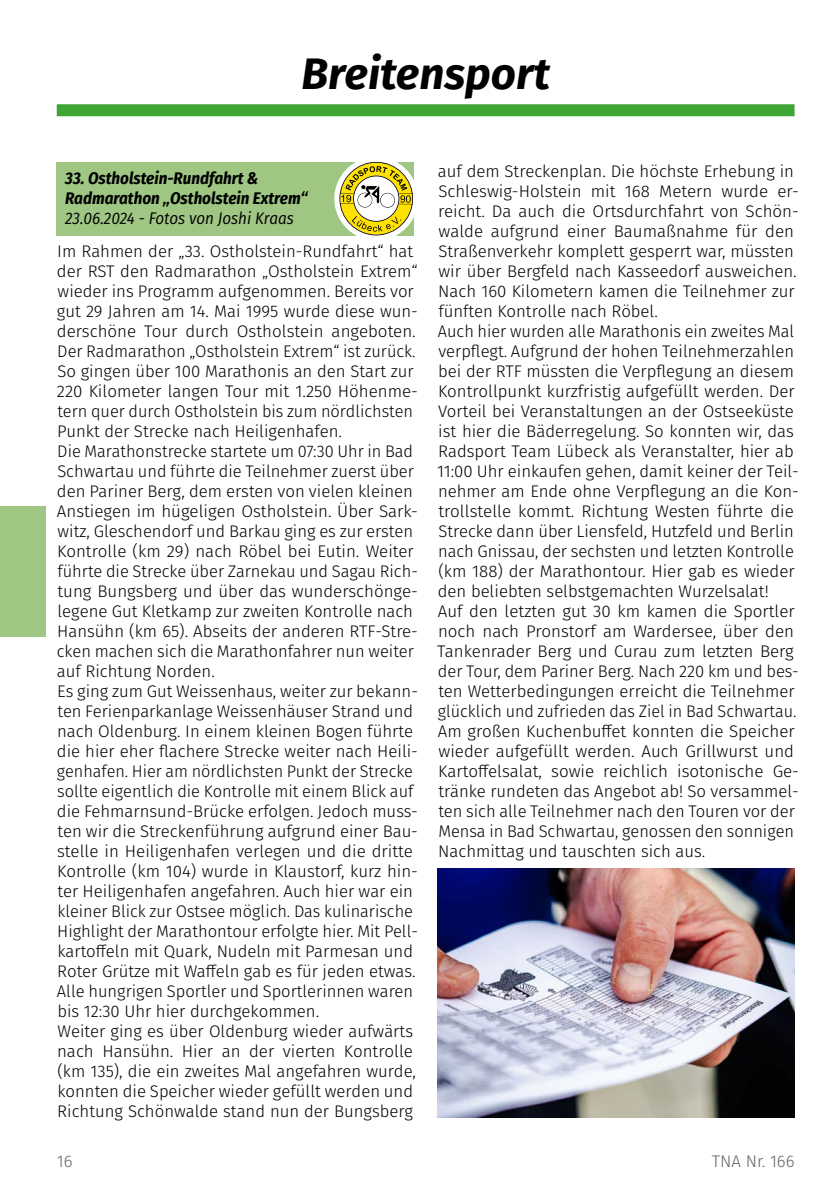
<style>
.page{position:relative;width:840px;height:1191px;background:#fff}
.page>*{position:absolute;margin:0;border:0;box-sizing:border-box;transform-origin:0 0}
.t1{font:italic 700 44px "Fira Sans";color:#000}
.t2{font:300 16.8px/20px "Fira Sans";color:#000}
.t3{font:italic 700 16.8px/20px "Fira Sans Condensed";color:#000}
.t4{font:italic 16.8px "Fira Sans Condensed";color:#000}
.t5{font:300 16.8px "Fira Sans";color:#646363}
</style>
<div class="page">
<img style="left:437px;top:869px;width:357px;height:248px">
<div style="left:0;top:506px;width:46px;height:130px;background:#9fc783"></div>
<div style="left:57px;top:104px;width:737px;height:12px;background:#3fa535"></div>
<div style="left:57px;top:162px;width:357px;height:73px;background:#9fc783"></div>
<svg style="left:339px;top:162px;width:74px;height:73px;background:#d0c870"></svg>
<div style="left:334px;top:157px;width:84px;height:83px;border:4px solid #fff;border-radius:50%"></div>
<h1 class="t1" style="left:301px;top:36px;width:250px">Breitensport</h1>
<p class="t3" style="left:65px;top:167px;width:244px">33. Ostholstein-Rundfahrt &amp;<br>Radmarathon „Ostholstein Extrem“</p>
<p class="t4" style="left:65px;top:206px;width:230px">23.06.2024 - Fotos von Joshi Kraas</p>
<p class="t2" style="left:57px;top:241px;width:363px">Im Rahmen der „33. Ostholstein-Rundfahrt“ hat der RST den Radmarathon „Ostholstein Extrem“ wieder ins Programm aufgenommen. Bereits vor gut 29 Jahren am 14. Mai 1995 wurde diese wun&shy;derschöne Tour durch Ostholstein angeboten.<br>Der Radmarathon „Ostholstein Extrem“ ist zurück.<br>So gingen über 100 Marathonis an den Start zur 220 Kilometer langen Tour mit 1.250 Höhenme&shy;tern quer durch Ostholstein bis zum nördlichsten Punkt der Strecke nach Heiligenhafen.<br>Die Marathonstrecke startete um 07:30 Uhr in Bad Schwartau und führte die Teilnehmer zuerst über den Pariner Berg, dem ersten von vielen kleinen Anstiegen im hügeligen Ostholstein. Über Sark&shy;witz, Gleschendorf und Barkau ging es zur ersten Kontrolle (km 29) nach Röbel bei Eutin. Weiter führte die Strecke über Zarnekau und Sagau Rich&shy;tung Bungsberg und über das wunderschönge&shy;legene Gut Kletkamp zur zweiten Kontrolle nach Hansühn (km 65). Abseits der anderen RTF-Stre&shy;cken machen sich die Marathonfahrer nun weiter auf Richtung Norden.<br>Es ging zum Gut Weissenhaus, weiter zur bekann&shy;ten Ferienparkanlage Weissenhäuser Strand und nach Oldenburg. In einem kleinen Bogen führte die hier eher flachere Strecke weiter nach Heili&shy;genhafen. Hier am nördlichsten Punkt der Strecke sollte eigentlich die Kontrolle mit einem Blick auf die Fehmarnsund-Brücke erfolgen. Jedoch muss&shy;ten wir die Streckenführung aufgrund einer Bau&shy;stelle in Heiligenhafen verlegen und die dritte Kontrolle (km 104) wurde in Klaustorf, kurz hin&shy;ter Heiligenhafen angefahren. Auch hier war ein kleiner Blick zur Ostsee möglich. Das kulinarische Highlight der Marathontour erfolgte hier. Mit Pell&shy;kartoffeln mit Quark, Nudeln mit Parmesan und Roter Grütze mit Waffeln gab es für jeden etwas.<br>Alle hungrigen Sportler und Sportlerinnen waren bis 12:30 Uhr hier durchgekommen.<br>Weiter ging es über Oldenburg wieder aufwärts nach Hansühn. Hier an der vierten Kontrolle (km 135), die ein zweites Mal angefahren wurde, konnten die Speicher wieder gefüllt werden und Richtung Schönwalde stand nun der Bungsberg</p>
<p class="t2" style="left:437px;top:161px;width:363px">auf dem Streckenplan. Die höchste Erhebung in Schleswig-Holstein mit 168 Metern wurde er&shy;reicht. Da auch die Ortsdurchfahrt von Schön&shy;walde aufgrund einer Baumaßnahme für den Straßenverkehr komplett gesperrt war, müssten wir über Bergfeld nach Kasseedorf ausweichen.<br>Nach 160 Kilometern kamen die Teilnehmer zur fünften Kontrolle nach Röbel.<br>Auch hier wurden alle Marathonis ein zweites Mal verpflegt. Aufgrund der hohen Teilnehmerzahlen bei der RTF müssten die Verpflegung an diesem Kontrollpunkt kurzfristig aufgefüllt werden. Der Vorteil bei Veranstaltungen an der Ostseeküste ist hier die Bäderregelung. So konnten wir, das Radsport Team Lübeck als Veranstalter, hier ab 11:00 Uhr einkaufen gehen, damit keiner der Teil&shy;nehmer am Ende ohne Verpflegung an die Kon&shy;trollstelle kommt. Richtung Westen führte die Strecke dann über Liensfeld, Hutzfeld und Berlin nach Gnissau, der sechsten und letzten Kontrolle (km 188) der Marathontour. Hier gab es wieder den beliebten selbstgemachten Wurzelsalat!<br>Auf den letzten gut 30 km kamen die Sportler noch nach Pronstorf am Wardersee, über den Tankenrader Berg und Curau zum letzten Berg der Tour, dem Pariner Berg. Nach 220 km und bes&shy;ten Wetterbedingungen erreicht die Teilnehmer glücklich und zufrieden das Ziel in Bad Schwartau.<br>Am großen Kuchenbuffet konnten die Speicher wieder aufgefüllt werden. Auch Grillwurst und Kartoffelsalat, sowie reichlich isotonische Ge&shy;tränke rundeten das Angebot ab! So versammel&shy;ten sich alle Teilnehmer nach den Touren vor der Mensa in Bad Schwartau, genossen den sonnigen Nachmittag und tauschten sich aus.</p>
<p class="t5" style="left:57px;top:1149px;width:17px">16</p>
<p class="t5" style="left:711px;top:1149px;width:84px">TNA Nr. 166</p>
</div>
